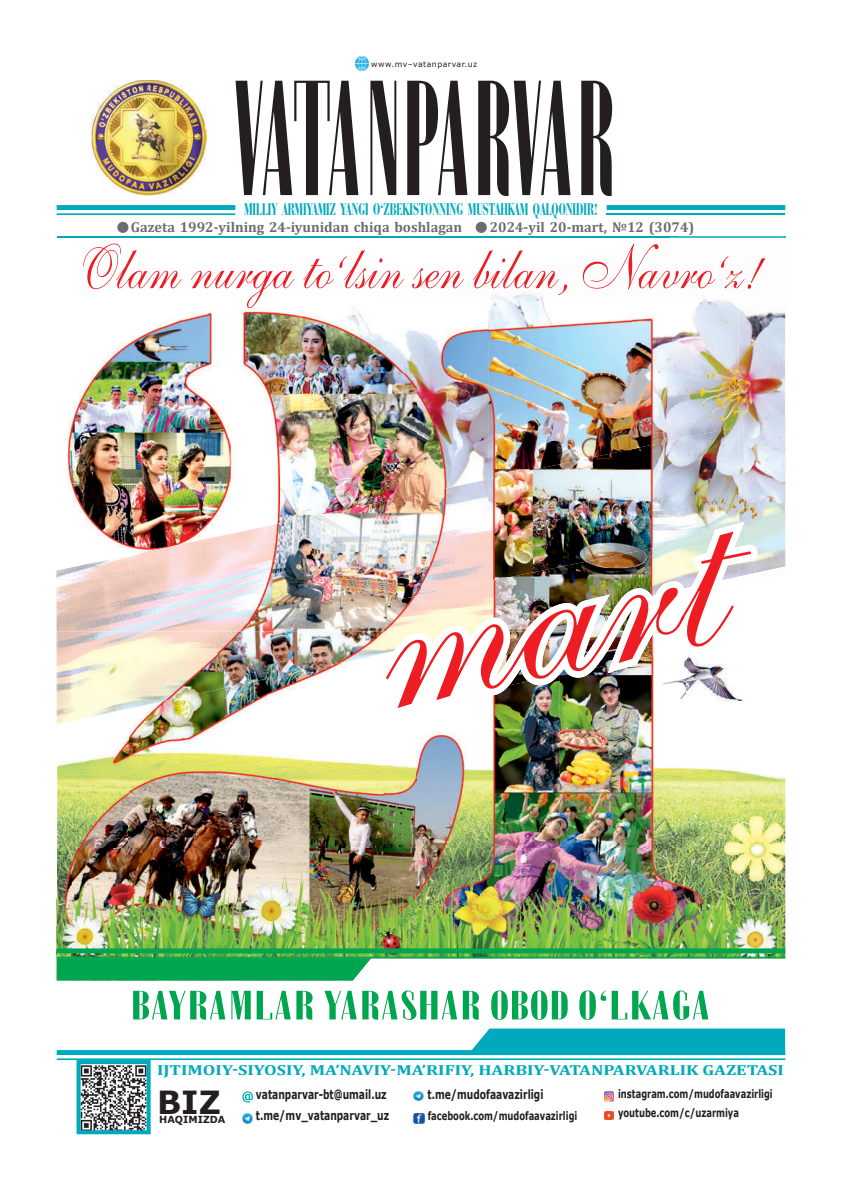
<style>
.page{position:relative;width:842px;height:1191px;background:#fff}
.page>*{position:absolute;margin:0;border:0;box-sizing:border-box;transform-origin:0 0}
.t1{font:226.2px "Allegretto Script Two";color:#ee1d23}
.t2{font:158.2px "Zabatana Poster";letter-spacing:-.04em;color:#231f20;scale:.62 1}
.t3{font:63.2px "Anastasia Script";color:#ee1d23;scale:.83 1}
.t4{font:39.6px "Zabatana Poster";color:#00a54f;scale:1.29 1}
.t5{font:700 31.8px "Verdana";color:#231f20}
.t6{font:700 condensed 17.5px "Bauer Bodoni BT";color:#00aabc;scale:.76 1}
.t7{font:700 14.6px "Cambria";color:#00aabc;scale:1.25 1}
.t8{font:700 14.3px "Cambria";color:#6c6d70}
.t9{font:700 12.8px "Verdana";color:#231f20;scale:.72 1}
.t10{font:700 11.6px "Verdana";color:#231f20;scale:.72 1}
.t11{font:700 9.7px "Verdana";color:#231f20}
.t12{font:7.8px "Verdana";letter-spacing:.06em;color:#231f20}
</style>
<div class="page">
<img style="left:739px;top:771px;width:46px;height:77px">
<img style="left:371px;top:958px;width:336px;height:1px">
<img style="left:785px;top:417px;width:1px;height:149px">
<svg style="left:242px;top:1113px;width:10px;height:10px"></svg>
<svg style="left:414px;top:1091px;width:10px;height:9px"></svg>
<svg style="left:604px;top:1111px;width:9px;height:8px"></svg>
<svg style="left:604px;top:1091px;width:10px;height:10px"></svg>
<svg style="left:414px;top:1113px;width:10px;height:10px"></svg>
<svg style="left:242px;top:1091px;width:11px;height:11px"></svg>
<img style="left:355px;top:57px;width:14px;height:13px">
<div style="left:57px;top:1050px;width:728px;height:5px;background:#00aabc"></div>
<hr style="left:57px;top:1058px;width:728px;height:2px;background:#00aabc">
<div style="left:57px;top:205px;width:178px;height:5px;background:#00aabc"></div>
<hr style="left:57px;top:213px;width:178px;height:2px;background:#00aabc">
<hr style="left:57px;top:236px;width:728px;height:1px;background:#00aabc">
<div style="left:607px;top:205px;width:178px;height:5px;background:#00aabc"></div>
<div style="left:117px;top:222px;width:11px;height:11px;background:#6c6d70;border-radius:50%"></div>
<svg style="left:74px;top:1058px;width:79px;height:77px"></svg>
<img style="left:91px;top:80px;width:115px;height:115px">
<svg style="left:472px;top:1028px;width:313px;height:22px"></svg>
<img style="left:475px;top:213px;width:310px;height:25px">
<img style="left:774px;top:312px;width:11px;height:82px">
<img style="left:739px;top:394px;width:46px;height:23px">
<img style="left:739px;top:417px;width:46px;height:155px">
<svg style="left:777px;top:213px;width:8px;height:2px"></svg>
<img style="left:68px;top:404px;width:161px;height:35px">
<img style="left:231px;top:415px;width:69px;height:103px">
<img style="left:67px;top:439px;width:129px;height:111px">
<img style="left:196px;top:439px;width:35px;height:79px">
<img style="left:273px;top:689px;width:143px;height:159px">
<img style="left:560px;top:718px;width:107px;height:130px">
<img style="left:129px;top:689px;width:144px;height:159px">
<img style="left:416px;top:718px;width:144px;height:130px">
<img style="left:57px;top:737px;width:72px;height:111px">
<img style="left:667px;top:767px;width:72px;height:81px">
<img style="left:56px;top:563px;width:36px;height:161px">
<img style="left:92px;top:550px;width:212px;height:81px">
<img style="left:304px;top:516px;width:11px;height:115px">
<img style="left:150px;top:518px;width:155px;height:33px">
<img style="left:57px;top:631px;width:161px;height:93px">
<img style="left:218px;top:631px;width:128px;height:58px">
<img style="left:285px;top:415px;width:132px;height:101px">
<img style="left:417px;top:415px;width:71px;height:78px">
<img style="left:488px;top:415px;width:143px;height:45px">
<img style="left:631px;top:415px;width:36px;height:11px">
<img style="left:667px;top:415px;width:72px;height:11px">
<img style="left:315px;top:494px;width:106px;height:137px">
<img style="left:421px;top:460px;width:176px;height:62px">
<img style="left:597px;top:426px;width:142px;height:96px">
<svg style="left:414px;top:493px;width:7px;height:2px"></svg>
<img style="left:576px;top:456px;width:22px;height:5px">
<img style="left:340px;top:631px;width:39px;height:30px">
<img style="left:371px;top:567px;width:8px;height:64px">
<img style="left:377px;top:631px;width:2px;height:23px">
<img style="left:379px;top:522px;width:379px;height:196px">
<img style="left:78px;top:233px;width:696px;height:182px">
<img style="left:687px;top:646px;width:58px;height:65px">
<img style="left:661px;top:654px;width:26px;height:57px">
<img style="left:687px;top:646px;width:26px;height:8px">
<img style="left:661px;top:646px;width:26px;height:8px">
<img style="left:685px;top:646px;width:14px;height:3px">
<img style="left:750px;top:958px;width:35px;height:1px">
<img style="left:707px;top:958px;width:44px;height:1px">
<img style="left:716px;top:848px;width:69px;height:108px">
<img style="left:57px;top:954px;width:659px;height:2px">
<img style="left:56px;top:848px;width:683px;height:106px">
<div style="left:57px;top:948px;width:728px;height:5px;background:#00a54f"></div>
<hr style="left:57px;top:956px;width:728px;height:2px;background:#00a54f">
<svg style="left:57px;top:958px;width:314px;height:22px"></svg>
<p class="t12" style="left:371px;top:59px;width:108px">www.mv–vatanparvar.uz</p>
<h2 class="t2" style="left:232px;top:44px;width:620px">VATANPARVAR</h2>
<h3 class="t6" style="left:244px;top:198px;width:467px">MILLIY ARMIYAMIZ YANGI O‘ZBEKISTONNING MUSTAHKAM QALQONIDIR!</h3>
<p class="t8" style="left:131px;top:217px;width:333px">Gazeta 1992-yilning 24-iyunidan chiqa boshlagan</p>
<p class="t8" style="left:490px;top:217px;width:206px">2024-yil 20-mart, №12 (3074)</p>
<h3 class="t3" style="left:67px;top:230px;width:828px">Olam nurga to‘lsin sen bilan, Navro‘z!</h3>
<h1 class="t1" style="left:351px;top:507px;width:353px;rotate:-11deg">mart</h1>
<h3 class="t4" style="left:131px;top:981px;width:452px">BAYRAMLAR YARASHAR OBOD O‘LKAGA</h3>
<p class="t7" style="left:157px;top:1059px;width:503px">IJTIMOIY-SIYOSIY, MA’NAVIY-MA’RIFIY, HARBIY-VATANPARVARLIK GAZETASI</p>
<h3 class="t5" style="left:157px;top:1079px;width:65px">BIZ</h3>
<p class="t11" style="left:159px;top:1112px;width:68px">HAQIMIZDA</p>
<p class="t9" style="left:427px;top:1085px;width:163px">t.me/mudofaavazirligi</p>
<p class="t9" style="left:256px;top:1085px;width:183px">vatanparvar-bt@umail.uz</p>
<p class="t10" style="left:618px;top:1085px;width:216px">instagram.com/mudofaavazirligi</p>
<p class="t10" style="left:618px;top:1104px;width:169px">youtube.com/c/uzarmiya</p>
<p class="t9" style="left:256px;top:1106px;width:187px">t.me/mv_vatanparvar_uz</p>
<p class="t10" style="left:428px;top:1107px;width:209px">facebook.com/mudofaavazirligi</p>
</div>
